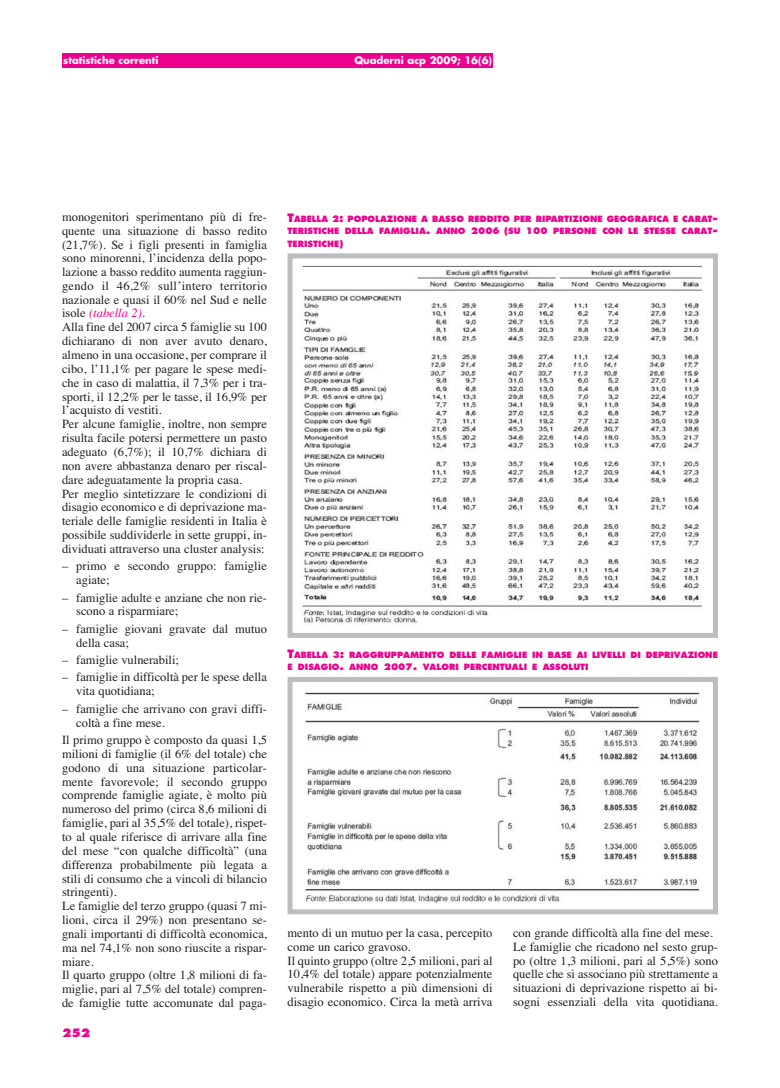
<style>
.page{position:relative;width:780px;height:1088px;background:#fff}
.page>*{position:absolute;margin:0;border:0;box-sizing:border-box;transform-origin:0 0}
.t1{font:12.5px/13.9px "Times";color:#231f20}
.t2{font:800 11.25px "Futura";color:#ec008c}
.t3{font:700 10px "Futura";color:#fff}
.t4{font:800 8.5px/12.5px "Futura";color:#ec008c;text-align:justify}
.s1{font-style:italic;color:#ec008c}
.s2{font-style:italic}
.s3{font-size:11.25px}
.s4{font-size:8.75px}
</style>
<div class="page">
<div style="left:62px;top:53px;width:225px;height:14px;background:#ec008c"></div>
<div style="left:287px;top:53px;width:206px;height:14px;background:#ec008c"></div>
<img style="left:301px;top:265px;width:401px;height:360px">
<div style="left:287px;top:253px;width:431px;height:385px;border:5px solid #bbbdc0"></div>
<img style="left:305px;top:692px;width:395px;height:211px">
<div style="left:287px;top:677px;width:431px;height:237px;border:5px solid #bbbdc0"></div>
<p class="t3" style="left:63px;top:56px;width:97px">statistiche correnti</p>
<p class="t3" style="left:354px;top:56px;width:139px">Quaderni acp 2009; 16(6)</p>
<p class="t1" style="left:62px;top:211px;width:206px">monogenitori sperimentano più di fre&shy;quente una situazione di basso redito (21,7%). Se i figli presenti in famiglia sono minorenni, l’incidenza della popo&shy;lazione a basso reddito aumenta raggiun&shy;gendo il 46,2% sull’intero territorio nazionale e quasi il 60% nel Sud e nelle isole <span class="s1">(tabella 2)</span><span class="s2">.<br></span>Alla fine del 2007 circa 5 famiglie su 100 dichiarano di non aver avuto denaro, almeno in una occasione, per comprare il cibo, l’11,1% per pagare le spese medi&shy;che in caso di malattia, il 7,3% per i tra&shy;sporti, il 12,2% per le tasse, il 16,9% per l’acquisto di vestiti.<br>Per alcune famiglie, inoltre, non sempre risulta facile potersi permettere un pasto adeguato (6,7%); il 10,7% dichiara di non avere abbastanza denaro per riscal&shy;dare adeguatamente la propria casa.<br>Per meglio sintetizzare le condizioni di di sagio economico e di deprivazione ma - te riale delle famiglie residenti in Italia è possibile suddividerle in sette gruppi, in - dividuati attraverso una cluster analysis:</p>
<p class="t1" style="left:76px;top:560px;width:192px;text-indent:-14px">– primo e secondo gruppo: famiglie agiate;</p>
<p class="t1" style="left:76px;top:592px;width:192px;text-indent:-14px">– famiglie adulte e anziane che non rie&shy;scono a risparmiare;</p>
<p class="t1" style="left:76px;top:623px;width:192px;text-indent:-14px">– famiglie giovani gravate dal mutuo della casa;</p>
<p class="t1" style="left:62px;top:654px;width:118px">– famiglie vulnerabili;</p>
<p class="t1" style="left:76px;top:671px;width:192px;text-indent:-14px">– famiglie in difficoltà per le spese della vita quotidiana;</p>
<p class="t1" style="left:76px;top:703px;width:192px;text-indent:-14px">– famiglie che arrivano con gravi diffi&shy;coltà a fine mese.</p>
<p class="t1" style="left:62px;top:734px;width:206px">Il primo gruppo è composto da quasi 1,5 milioni di famiglie (il 6% del totale) che godono di una situazione parti co lar - mente favorevole; il secondo grupp o comprende famiglie agiate, è molto più numeroso del primo (circa 8,6 milioni di famiglie, pari al 35,5% del totale), rispet&shy;to al quale riferisce di arrivare alla fine del mese “con qualche difficoltà” (una differenza probabilmente più legata a stili di consumo che a vincoli di bilancio stringenti).<br>Le famiglie del terzo gruppo (quasi 7 mi - lioni, circa il 29%) non presentano se - gnali importanti di difficoltà economica, ma nel 74,1% non sono riuscite a rispar&shy;miare.<br>Il quarto gruppo (oltre 1,8 milioni di fa - miglie, pari al 7,5% del totale) compren&shy;de famiglie tutte accomunate dal paga-</p>
<p class="t2" style="left:62px;top:1028px;width:30px">252</p>
<p class="t4" style="left:287px;top:213px;width:432px"><span class="s3">T</span>ABELLA <span class="s4">2</span><span class="s3">:</span> POPOLAZIONE A BASSO REDDITO PER RIPARTIZIONE GEOGRAFICA E CARAT<span class="s3">-</span>TERISTICHE DELLA FAMIGLIA<span class="s3">.</span> ANNO <span class="s4">2006 (</span>SU <span class="s4">100</span> PERSONE CON LE STESSE CARAT<span class="s3">-</span>TERISTICHE<span class="s4">)</span></p>
<p class="t4" style="left:287px;top:649px;width:432px"><span class="s3">T</span>ABELLA <span class="s4">3</span><span class="s3">:</span> RAGGRUPPAMENTO DELLE FAMIGLIE IN BASE AI LIVELLI DI DEPRIVAZIONE<br>E DISAGIO<span class="s3">.</span> ANNO <span class="s4">2007</span><span class="s3">.</span> VALORI PERCENTUALI E ASSOLUTI</p>
<p class="t1" style="left:287px;top:927px;width:206px">mento di un mutuo per la casa, percepito come un carico gravoso.<br>Il quinto gruppo (oltre 2,5 milioni, pari al 10,4% del totale) appare potenzialmente vulnerabile rispetto a più dimensioni di disagio economico. Circa la metà arriva</p>
<p class="t1" style="left:513px;top:927px;width:206px">con grande difficoltà alla fine del mese.<br>Le famiglie che ricadono nel sesto grup&shy;po (oltre 1,3 milioni, pari al 5,5%) sono quelle che si associano più strettamente a situazioni di deprivazione rispetto ai bi - sogni essenziali della vita quotidiana.</p>
</div>
